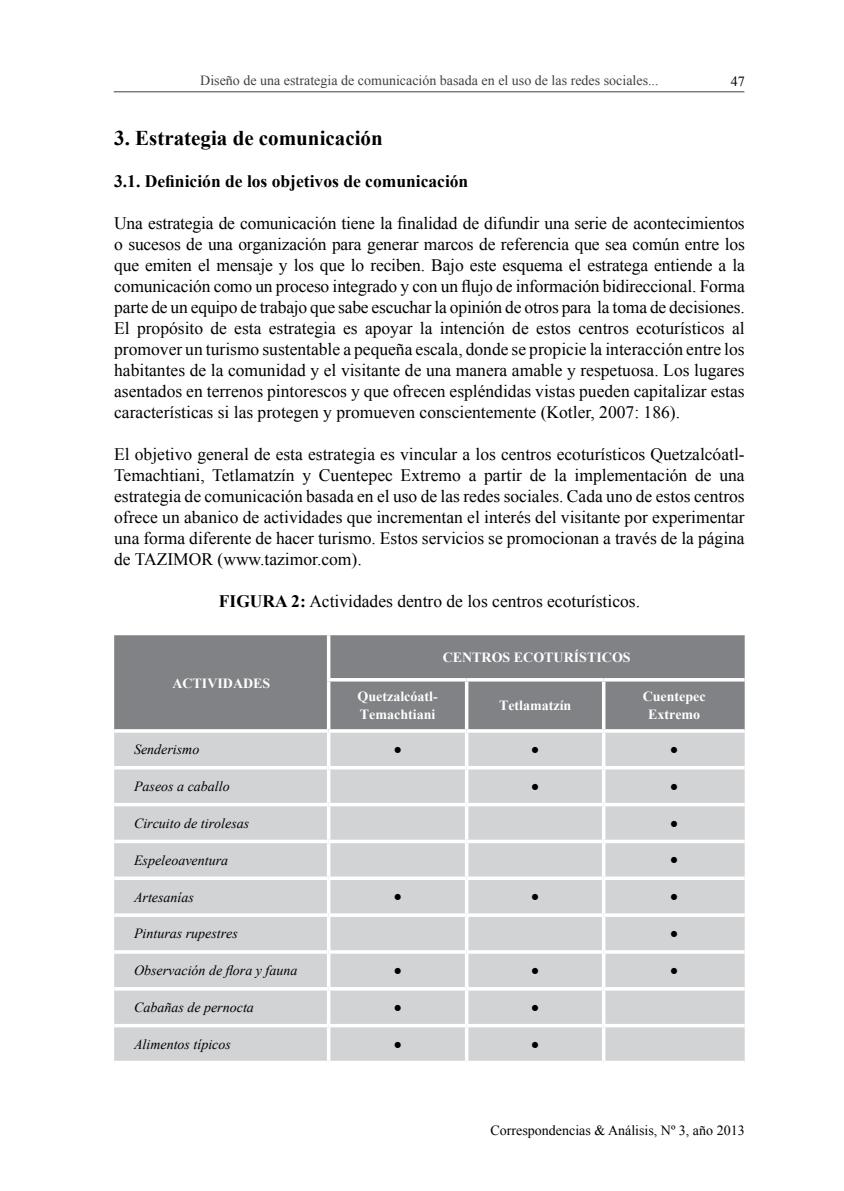
<style>
.page{position:relative;width:844px;height:1191px;background:#fff}
.page>*{position:absolute;margin:0;border:0;box-sizing:border-box;transform-origin:0 0}
.t1{font:24.5px "Times New Roman";color:#000}
.t2{font:700 21px "Times New Roman";color:#000}
.t3{font:17.5px/21px "Times New Roman";color:#000;text-align:justify}
.t4{font:700 17.5px "Times New Roman";color:#000}
.t5{font:italic 14px "Times New Roman";color:#000}
.t6{font:700 14px/17.5px "Times New Roman";color:#fff}
.t7{font:14px "Times New Roman";color:#414042}
.t8{font:14px "Times New Roman";color:#000}
.s1{font-weight:700}
</style>
<div class="page">
<hr style="left:114px;top:91px;width:630px;height:1px;background:#414042">
<div style="left:114px;top:635px;width:630px;height:94px;background:#808285"></div>
<div style="left:114px;top:732px;width:630px;height:328px;background:#d1d3d4"></div>
<hr style="left:327px;top:635px;width:3px;height:43px;background:#fff">
<hr style="left:327px;top:678px;width:139px;height:3px;background:#fff">
<hr style="left:327px;top:681px;width:3px;height:48px;background:#fff">
<hr style="left:466px;top:678px;width:137px;height:3px;background:#fff">
<hr style="left:465px;top:681px;width:3px;height:48px;background:#fff">
<hr style="left:603px;top:678px;width:141px;height:3px;background:#fff">
<svg style="left:601px;top:681px;width:4px;height:48px"></svg>
<hr style="left:327px;top:732px;width:3px;height:34px;background:#fff">
<hr style="left:465px;top:732px;width:3px;height:34px;background:#fff">
<svg style="left:601px;top:732px;width:4px;height:34px"></svg>
<hr style="left:114px;top:766px;width:214px;height:3px;background:#fff">
<hr style="left:328px;top:766px;width:138px;height:3px;background:#fff">
<hr style="left:327px;top:769px;width:3px;height:34px;background:#fff">
<hr style="left:466px;top:766px;width:137px;height:3px;background:#fff">
<hr style="left:465px;top:769px;width:3px;height:34px;background:#fff">
<hr style="left:603px;top:766px;width:141px;height:3px;background:#fff">
<svg style="left:601px;top:769px;width:4px;height:34px"></svg>
<hr style="left:114px;top:803px;width:214px;height:3px;background:#fff">
<hr style="left:328px;top:803px;width:138px;height:3px;background:#fff">
<hr style="left:327px;top:806px;width:3px;height:33px;background:#fff">
<hr style="left:466px;top:803px;width:137px;height:3px;background:#fff">
<hr style="left:465px;top:806px;width:3px;height:33px;background:#fff">
<hr style="left:603px;top:803px;width:141px;height:3px;background:#fff">
<svg style="left:601px;top:806px;width:4px;height:33px"></svg>
<svg style="left:114px;top:839px;width:214px;height:4px"></svg>
<svg style="left:328px;top:839px;width:138px;height:4px"></svg>
<hr style="left:327px;top:843px;width:3px;height:33px;background:#fff">
<svg style="left:466px;top:839px;width:137px;height:4px"></svg>
<hr style="left:465px;top:843px;width:3px;height:33px;background:#fff">
<svg style="left:603px;top:839px;width:141px;height:4px"></svg>
<svg style="left:601px;top:843px;width:4px;height:33px"></svg>
<svg style="left:114px;top:876px;width:214px;height:4px"></svg>
<svg style="left:328px;top:876px;width:138px;height:4px"></svg>
<hr style="left:327px;top:880px;width:3px;height:33px;background:#fff">
<svg style="left:466px;top:876px;width:137px;height:4px"></svg>
<hr style="left:465px;top:880px;width:3px;height:33px;background:#fff">
<svg style="left:603px;top:876px;width:141px;height:4px"></svg>
<svg style="left:601px;top:880px;width:4px;height:33px"></svg>
<hr style="left:114px;top:913px;width:214px;height:4px;background:#fff">
<hr style="left:328px;top:913px;width:138px;height:4px;background:#fff">
<hr style="left:327px;top:917px;width:3px;height:33px;background:#fff">
<hr style="left:466px;top:913px;width:137px;height:4px;background:#fff">
<hr style="left:465px;top:917px;width:3px;height:33px;background:#fff">
<hr style="left:603px;top:913px;width:141px;height:4px;background:#fff">
<svg style="left:601px;top:917px;width:4px;height:33px"></svg>
<hr style="left:114px;top:950px;width:214px;height:3px;background:#fff">
<hr style="left:328px;top:950px;width:138px;height:3px;background:#fff">
<hr style="left:327px;top:953px;width:3px;height:34px;background:#fff">
<hr style="left:466px;top:950px;width:137px;height:3px;background:#fff">
<hr style="left:465px;top:953px;width:3px;height:34px;background:#fff">
<hr style="left:603px;top:950px;width:141px;height:3px;background:#fff">
<svg style="left:601px;top:953px;width:4px;height:34px"></svg>
<hr style="left:114px;top:987px;width:214px;height:3px;background:#fff">
<hr style="left:328px;top:987px;width:138px;height:3px;background:#fff">
<hr style="left:327px;top:990px;width:3px;height:34px;background:#fff">
<hr style="left:466px;top:987px;width:137px;height:3px;background:#fff">
<hr style="left:465px;top:990px;width:3px;height:34px;background:#fff">
<hr style="left:603px;top:987px;width:141px;height:3px;background:#fff">
<svg style="left:601px;top:990px;width:4px;height:34px"></svg>
<hr style="left:114px;top:1024px;width:214px;height:3px;background:#fff">
<hr style="left:328px;top:1024px;width:138px;height:3px;background:#fff">
<hr style="left:327px;top:1027px;width:3px;height:33px;background:#fff">
<hr style="left:466px;top:1024px;width:137px;height:3px;background:#fff">
<hr style="left:465px;top:1027px;width:3px;height:33px;background:#fff">
<hr style="left:603px;top:1024px;width:141px;height:3px;background:#fff">
<svg style="left:601px;top:1027px;width:4px;height:33px"></svg>
<svg style="left:114px;top:1060px;width:213px;height:1px"></svg>
<svg style="left:328px;top:1060px;width:137px;height:2px"></svg>
<svg style="left:466px;top:1060px;width:136px;height:2px"></svg>
<svg style="left:605px;top:1060px;width:139px;height:1px"></svg>
<p class="t7" style="left:200px;top:71px;width:459px">Diseño de una estrategia de comunicación basada en el uso de las redes sociales...</p>
<p class="t8" style="left:730px;top:72px;width:15px">47</p>
<p class="t2" style="left:114px;top:123px;width:270px">3. Estrategia de comunicación</p>
<p class="t4" style="left:114px;top:169px;width:355px">3.1. Definición de los objetivos de comunicación</p>
<p class="t3" style="left:114px;top:212px;width:632px">Una estrategia de comunicación tiene la finalidad de difundir una serie de acontecimientos o sucesos de una organización para generar marcos de referencia que sea común entre los que emiten el mensaje y los que lo reciben. Bajo este esquema el estratega entiende a la comunicación como un proceso integrado y con un flujo de información bidireccional. Forma parte de un equipo de trabajo que sabe escuchar la opinión de otros para la toma de decisiones.<br>El propósito de esta estrategia es apoyar la intención de estos centros ecoturísticos al promover un turismo sustentable a pequeña escala, donde se propicie la interacción entre los habitantes de la comunidad y el visitante de una manera amable y respetuosa. Los lugares asentados en terrenos pintorescos y que ofrecen espléndidas vistas pueden capitalizar estas características si las protegen y promueven conscientemente (Kotler, 2007: 186).</p>
<p class="t3" style="left:114px;top:443px;width:632px">El objetivo general de esta estrategia es vincular a los centros ecoturísticos Quetzalcóatl-Temachtiani, Tetlamatzín y Cuentepec Extremo a partir de la implementación de una estrategia de comunicación basada en el uso de las redes sociales. Cada uno de estos centros ofrece un abanico de actividades que incrementan el interés del visitante por experimentar una forma diferente de hacer turismo. Estos servicios se promocionan a través de la página de TAZIMOR (www.tazimor.com).</p>
<p class="t3" style="left:219px;top:590px;width:422px"><span class="s1">FIGURA 2:</span> Actividades dentro de los centros ecoturísticos.</p>
<p class="t6" style="left:172px;top:674px;width:99px">ACTIVIDADES</p>
<p class="t6" style="left:442px;top:648px;width:189px">CENTROS ECOTURÍSTICOS</p>
<p class="t6" style="left:357px;top:687px;width:82px">Quetzalcóatl-<br>Temachtiani</p>
<p class="t6" style="left:499px;top:696px;width:74px">Tetlamatzín</p>
<p class="t6" style="left:642px;top:687px;width:64px;text-align:center">Cuentepec<br>Extremo</p>
<p class="t5" style="left:134px;top:740px;width:67px">Senderismo</p>
<h1 class="t1" style="left:393px;top:733px;width:10px">•</h1>
<h1 class="t1" style="left:530px;top:733px;width:10px">•</h1>
<h1 class="t1" style="left:669px;top:733px;width:10px">•</h1>
<p class="t5" style="left:134px;top:776px;width:97px">Paseos a caballo</p>
<h1 class="t1" style="left:530px;top:770px;width:10px">•</h1>
<h1 class="t1" style="left:669px;top:770px;width:10px">•</h1>
<p class="t5" style="left:134px;top:813px;width:117px">Circuito de tirolesas</p>
<h1 class="t1" style="left:669px;top:807px;width:10px">•</h1>
<p class="t5" style="left:134px;top:850px;width:96px">Espeleoaventura</p>
<h1 class="t1" style="left:669px;top:843px;width:10px">•</h1>
<p class="t5" style="left:134px;top:887px;width:61px">Artesanías</p>
<h1 class="t1" style="left:393px;top:880px;width:10px">•</h1>
<h1 class="t1" style="left:530px;top:880px;width:10px">•</h1>
<h1 class="t1" style="left:669px;top:880px;width:10px">•</h1>
<p class="t5" style="left:134px;top:924px;width:105px">Pinturas rupestres</p>
<h1 class="t1" style="left:669px;top:917px;width:10px">•</h1>
<p class="t5" style="left:134px;top:961px;width:165px">Observación de flora y fauna</p>
<h1 class="t1" style="left:393px;top:954px;width:10px">•</h1>
<h1 class="t1" style="left:530px;top:954px;width:10px">•</h1>
<h1 class="t1" style="left:669px;top:954px;width:10px">•</h1>
<p class="t5" style="left:134px;top:997px;width:121px">Cabañas de pernocta</p>
<h1 class="t1" style="left:393px;top:991px;width:10px">•</h1>
<h1 class="t1" style="left:530px;top:991px;width:10px">•</h1>
<p class="t5" style="left:134px;top:1034px;width:98px">Alimentos típicos</p>
<h1 class="t1" style="left:393px;top:1028px;width:10px">•</h1>
<h1 class="t1" style="left:530px;top:1028px;width:10px">•</h1>
<p class="t8" style="left:490px;top:1120px;width:255px">Correspondencias &amp; Análisis, Nº 3, año 2013</p>
</div>
